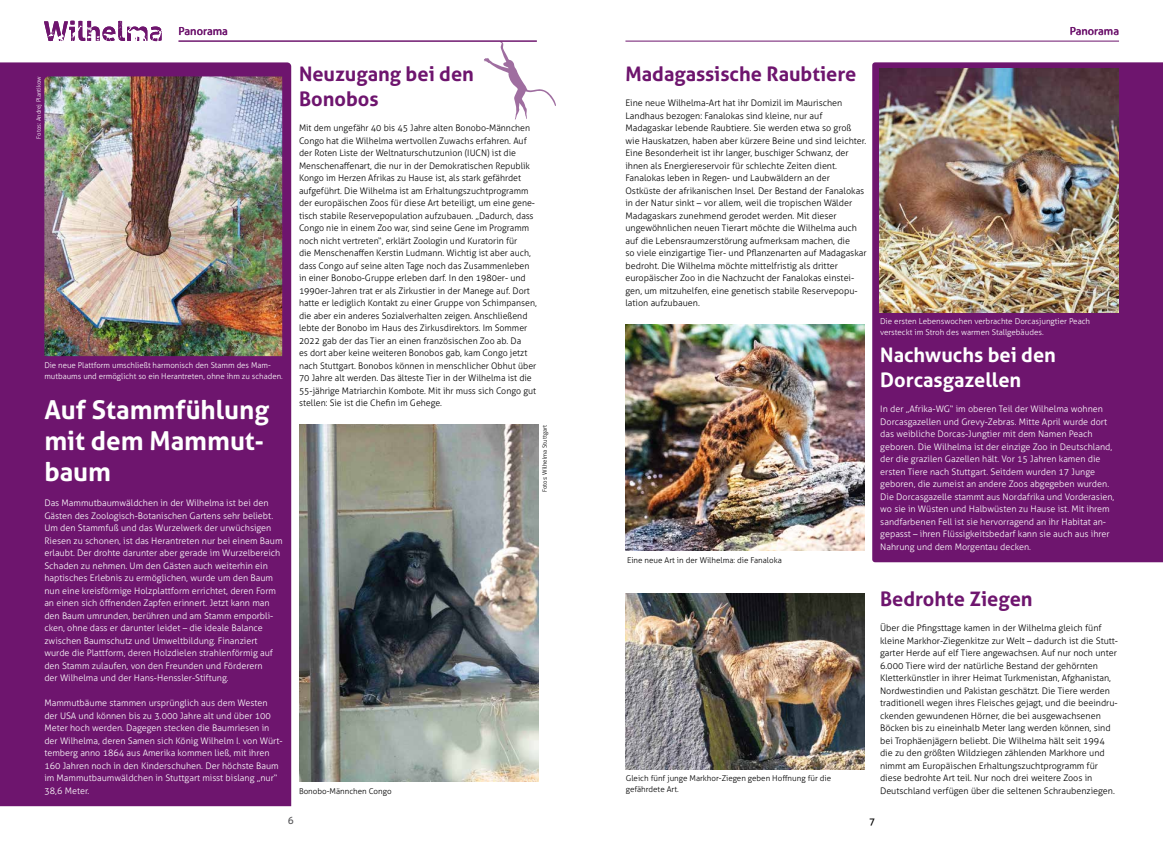
<style>
.page{position:relative;width:1163px;height:842px;background:#fff}
.page>*{position:absolute;margin:0;border:0;box-sizing:border-box;transform-origin:0 0}
.t1{font:700 26px/31.2px "Aller";color:#fff}
.t2{font:700 20px/25px "Aller";color:#6e156e}
.t3{font:700 20px/25px "Aller";color:#fff}
.t4{font:11px "Aller";color:#6e156e}
.t5{font:10px "Aller";color:#58585a}
.t6{font:10px "Aller";color:#000}
.t7{font:300 9px/12.5px "Aller";color:#000}
.t8{font:300 9px/12.5px "Aller";color:#fff}
.t9{font:300 8px/11px "Aller";color:#fff}
.t10{font:300 8px/11px "Aller";color:#000}
.t11{font:300 6px "Aller";color:#000}
.t12{font:300 6px "Aller";color:#fff}
</style>
<div class="page">
<div style="left:872px;top:62px;width:290px;height:500px;background:#6e156e"></div>
<div style="left:0;top:62px;width:291px;height:744px;background:#6e156e"></div>
<img style="left:879px;top:69px;width:239px;height:244px">
<img style="left:44px;top:76px;width:238px;height:280px">
<img style="left:625px;top:325px;width:239px;height:225px">
<img style="left:299px;top:425px;width:239px;height:357px">
<img style="left:625px;top:594px;width:238px;height:176px">
<svg style="left:484px;top:41px;width:72px;height:79px"></svg>
<hr style="left:625px;top:41px;width:493px;height:1px;background:#6e156e">
<svg style="left:44px;top:21px;width:117px;height:20px"></svg>
<hr style="left:178px;top:41px;width:358px;height:1px;background:#6e156e">
<p class="t4" style="left:178px;top:24px;width:51px">Panorama</p>
<p class="t4" style="left:1069px;top:24px;width:51px">Panorama</p>
<p class="t12" style="left:35px;top:139px;width:64px;rotate:-90deg">Fotos: Andrej Plantikow</p>
<p class="t9" style="left:44px;top:360px;width:240px">Die neue Plattform umschließt harmonisch den Stamm des Mam&shy;mutbaums und ermöglicht so ein Herantreten, ohne ihm zu schaden.</p>
<h1 class="t1" style="left:44px;top:394px;width:226px">Auf Stammfühlung mit dem Mammut&shy;baum</h1>
<p class="t8" style="left:44px;top:497px;width:240px">Das Mammutbaumwäldchen in der Wilhelma ist bei den Gästen des Zoologisch-Botanischen Gartens sehr beliebt.<br>Um den Stammfuß und das Wurzelwerk der urwüchsigen Riesen zu schonen, ist das Herantreten nur bei einem Baum erlaubt. Der drohte darunter aber gerade im Wurzelbereich Schaden zu nehmen. Um den Gästen auch weiterhin ein haptisches Erlebnis zu ermöglichen, wurde um den Baum nun eine kreisförmige Holzplattform errichtet, deren Form an einen sich öffnenden Zapfen erinnert. Jetzt kann man den Baum umrunden, berühren und am Stamm emporbli&shy;cken, ohne dass er darunter leidet – die ideale Balance zwischen Baumschutz und Umweltbildung. Finanziert wurde die Plattform, deren Holzdielen strahlenförmig auf den Stamm zulaufen, von den Freunden und Förderern<br>der Wilhelma und der Hans-Henssler-Stiftung.</p>
<p class="t8" style="left:44px;top:697px;width:240px">Mammutbäume stammen ursprünglich aus dem Westen der USA und können bis zu 3.000 Jahre alt und über 100<br>Meter hoch werden. Dagegen stecken die Baumriesen in der Wilhelma, deren Samen sich König Wilhelm I. von Würt&shy;temberg anno 1864 aus Amerika kommen ließ, mit ihren 160 Jahren noch in den Kinderschuhen. Der höchste Baum im Mammutbaumwäldchen in Stuttgart misst bislang „nur“ 38,6 Meter.</p>
<h2 class="t2" style="left:299px;top:61px;width:176px">Neuzugang bei den<br>Bonobos</h2>
<p class="t7" style="left:299px;top:122px;width:239px">Mit dem ungefähr 40 bis 45 Jahre alten Bonobo-Männchen Congo hat die Wilhelma wertvollen Zuwachs erfahren. Auf der Roten Liste der Weltnaturschutzunion (IUCN) ist die Menschenaffenart, die nur in der Demokratischen Republik Kongo im Herzen Afrikas zu Hause ist, als stark gefährdet aufgeführt. Die Wilhelma ist am Erhaltungszuchtprogramm der europäischen Zoos für diese Art beteiligt, um eine gene&shy;tisch stabile Reservepopulation aufzubauen. „Dadurch, dass Congo nie in einem Zoo war, sind seine Gene im Programm noch nicht vertreten“, erklärt Zoologin und Kuratorin für<br>die Menschenaffen Kerstin Ludmann. Wichtig ist aber auch, dass Congo auf seine alten Tage noch das Zusammenleben in einer Bonobo-Gruppe erleben darf. In den 1980er- und 1990er-Jahren trat er als Zirkustier in der Manege auf. Dort hatte er lediglich Kontakt zu einer Gruppe von Schimpansen, die aber ein anderes Sozialverhalten zeigen. Anschließend lebte der Bonobo im Haus des Zirkusdirektors. Im Sommer 2022 gab der das Tier an einen französischen Zoo ab. Da<br>es dort aber keine weiteren Bonobos gab, kam Congo jetzt nach Stuttgart. Bonobos können in menschlicher Obhut über 70 Jahre alt werden. Das älteste Tier in der Wilhelma ist die 55-jährige Matriarchin Kombote. Mit ihr muss sich Congo gut stellen: Sie ist die Chefin im Gehege.</p>
<p class="t10" style="left:299px;top:786px;width:94px">Bonobo-Männchen Congo</p>
<p class="t11" style="left:541px;top:492px;width:69px;rotate:-90deg">Fotos: Wilhelma Stuttgart</p>
<h2 class="t2" style="left:625px;top:61px;width:232px">Madagassische Raubtiere</h2>
<p class="t7" style="left:625px;top:97px;width:242px">Eine neue Wilhelma-Art hat ihr Domizil im Maurischen Landhaus bezogen: Fanalokas sind kleine, nur auf Madagaskar lebende Raubtiere. Sie werden etwa so groß wie Hauskatzen, haben aber kürzere Beine und sind leichter.<br>Eine Besonderheit ist ihr langer, buschiger Schwanz, der ihnen als Energiereservoir für schlechte Zeiten dient.<br>Fanalokas leben in Regen- und Laubwäldern an der Ostküste der afrikanischen Insel. Der Bestand der Fanalokas in der Natur sinkt – vor allem, weil die tropischen Wälder Madagaskars zunehmend gerodet werden. Mit dieser ungewöhnlichen neuen Tierart möchte die Wilhelma auch auf die Lebensraumzerstörung aufmerksam machen, die<br>so viele einzigartige Tier- und Pflanzenarten auf Madagaskar bedroht. Die Wilhelma möchte mittelfristig als dritter europäischer Zoo in die Nachzucht der Fanalokas einstei&shy;gen, um mitzuhelfen, eine genetisch stabile Reservepopu&shy;lation aufzubauen.</p>
<p class="t10" style="left:627px;top:554px;width:156px">Eine neue Art in der Wilhelma: die Fanaloka</p>
<p class="t10" style="left:625px;top:773px;width:207px">Gleich fünf junge Markhor-Ziegen geben Hoffnung für die gefährdete Art.</p>
<p class="t9" style="left:879px;top:315px;width:212px">Die ersten Lebenswochen verbrachte Dorcasjungtier Peach versteckt im Stroh des warmen Stallgebäudes.</p>
<h2 class="t3" style="left:880px;top:343px;width:177px">Nachwuchs bei den<br>Dorcasgazellen</h2>
<p class="t8" style="left:880px;top:403px;width:235px">In der „Afrika-WG“ im oberen Teil der Wilhelma wohnen Dorcasgazellen und Grevy-Zebras. Mitte April wurde dort das weibliche Dorcas-Jungtier mit dem Namen Peach geboren. Die Wilhelma ist der einzige Zoo in Deutschland, der die grazilen Gazellen hält. Vor 15 Jahren kamen die ersten Tiere nach Stuttgart. Seitdem wurden 17 Junge geboren, die zumeist an andere Zoos abgegeben wurden.<br>Die Dorcasgazelle stammt aus Nordafrika und Vorderasien, wo sie in Wüsten und Halbwüsten zu Hause ist. Mit ihrem sandfarbenen Fell ist sie hervorragend an ihr Habitat an&shy;gepasst – ihren Flüssigkeitsbedarf kann sie auch aus ihrer Nahrung und dem Morgentau decken.</p>
<h2 class="t2" style="left:879px;top:586px;width:154px">Bedrohte Ziegen</h2>
<p class="t7" style="left:879px;top:622px;width:239px">Über die Pfingsttage kamen in der Wilhelma gleich fünf kleine Markhor-Ziegenkitze zur Welt – dadurch ist die Stutt&shy;garter Herde auf elf Tiere angewachsen. Auf nur noch unter 6.000 Tiere wird der natürliche Bestand der gehörnten Kletterkünstler in ihrer Heimat Turkmenistan, Afghanistan, Nordwestindien und Pakistan geschätzt. Die Tiere werden traditionell wegen ihres Fleisches gejagt, und die beeindru&shy;ckenden gewundenen Hörner, die bei ausgewachsenen Böcken bis zu eineinhalb Meter lang werden können, sind bei Trophäenjägern beliebt. Die Wilhelma hält seit 1994 die zu den größten Wildziegen zählenden Markhore und nimmt am Europäischen Erhaltungszuchtprogramm für diese bedrohte Art teil. Nur noch drei weitere Zoos in Deutschland verfügen über die seltenen Schraubenziegen.</p>
<p class="t5" style="left:288px;top:815px;width:7px">6</p>
<p class="t6" style="left:869px;top:815px;width:7px">7</p>
</div>
